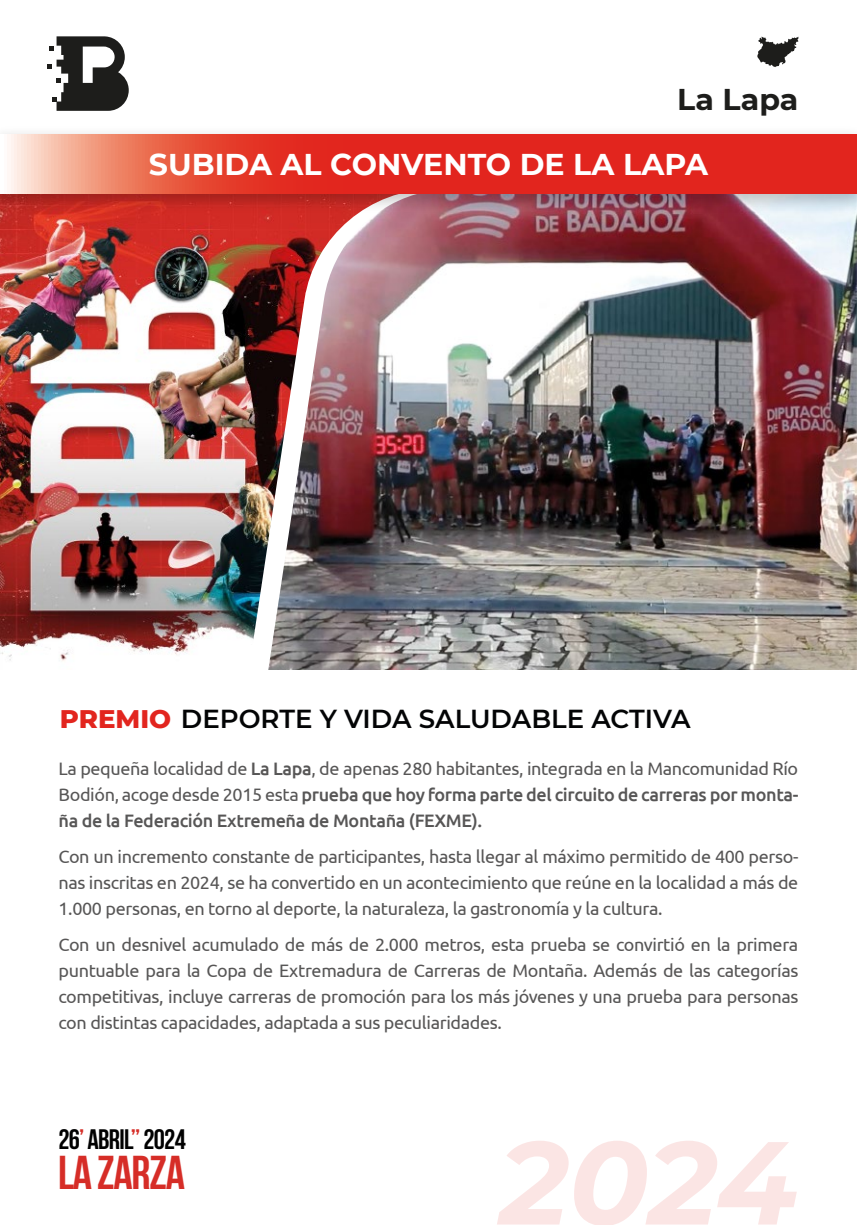
<style>
.page{position:relative;width:857px;height:1225px;background:#fff}
.page>*{position:absolute;margin:0;border:0;box-sizing:border-box;transform-origin:0 0}
.t1{font:700 47.2px "Bebas Neue";letter-spacing:-.025em;color:#d62d27}
.t2{font:700 30px "Montserrat";color:#fff}
.t3{font:700 30px "Montserrat";letter-spacing:.005em;color:#1d1d1b}
.t4{font:700 28px "Bebas Neue";letter-spacing:-.025em;color:#010101}
.t5{font:600 26px "Montserrat";color:#030405}
.t6{font:18px/26px "Ubuntu";letter-spacing:-.02em;color:#575656;text-align:justify}
.t7{font:500 18px/26px "Ubuntu";letter-spacing:-.02em;color:#575656;text-align:justify}
.s1{font-weight:800;color:#e2251e}
.s2{font-weight:400}
.s3{color:#d42d27}
.s4{color:#d62d27}
</style>
<div class="page">
<img style="left:0;top:217px;width:239px;height:444px">
<img style="left:239px;top:217px;width:20px;height:422px">
<img style="left:264px;top:217px;width:592px;height:453px">
<img style="left:0;top:133px;width:856px;height:84px">
<svg style="left:0;top:134px;width:856px;height:59px"></svg>
<svg style="left:757px;top:37px;width:41px;height:30px"></svg>
<svg style="left:47px;top:36px;width:82px;height:75px"></svg>
<svg style="left:497px;top:1141px;width:299px;height:84px"></svg>
<h2 class="t3" style="left:677px;top:78px;width:123px">La Lapa</h2>
<h2 class="t2" style="left:149px;top:143px;width:560px">SUBIDA AL CONVENTO DE LA LAPA</h2>
<h3 class="t5" style="left:60px;top:700px;width:631px"><span class="s1">PREMIO</span> DEPORTE Y VIDA SALUDABLE ACTIVA</h3>
<p class="t7" style="left:58px;top:754px;width:741px"><span class="s2">La pequeña localidad de</span> La Lapa<span class="s2">, de apenas 280 habitantes, integrada en la Mancomunidad Río Bodión, acoge desde 2015 esta</span> prueba que hoy forma parte del circuito de carreras por monta&shy;ña de la Federación Extremeña de Montaña (FEXME).</p>
<p class="t6" style="left:58px;top:842px;width:741px">Con un incremento constante de participantes, hasta llegar al máximo permitido de 400 perso&shy;nas inscritas en 2024, se ha convertido en un acontecimiento que reúne en la localidad a más de 1.000 personas, en torno al deporte, la naturaleza, la gastronomía y la cultura.</p>
<p class="t6" style="left:58px;top:930px;width:741px">Con un desnivel acumulado de más de 2.000 metros, esta prueba se convirtió en la primera puntuable para la Copa de Extremadura de Carreras de Montaña. Además de las categorías competitivas, incluye carreras de promoción para los más jóvenes y una prueba para personas con distintas capacidades, adaptada a sus peculiaridades.</p>
<h3 class="t4" style="left:58px;top:1124px;width:129px">26<span class="s3">’</span> ABRIL<span class="s4">’’</span> 2024</h3>
<h1 class="t1" style="left:58px;top:1147px;width:128px">LA ZARZA</h1>
</div>
